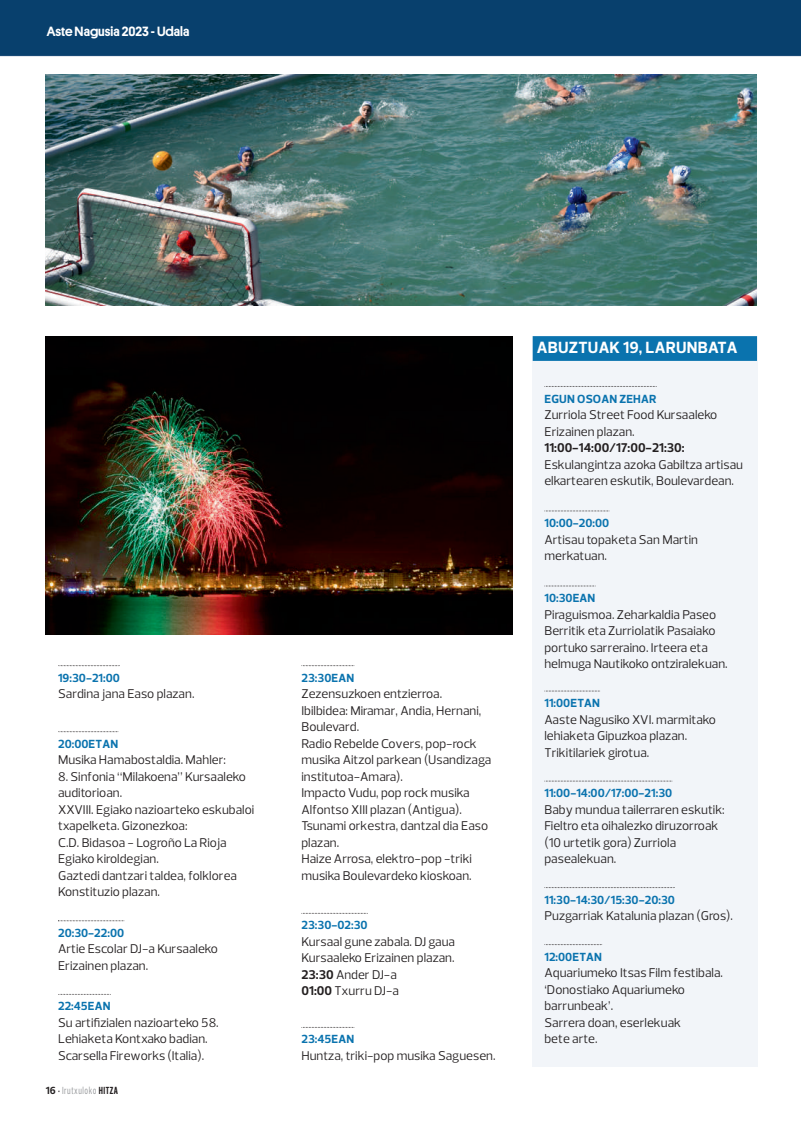
<style>
.page{position:relative;width:801px;height:1123px;background:#fff}
.page>*{position:absolute;margin:0;border:0;box-sizing:border-box;transform-origin:0 0}
.t1{font:700 16.5px "Prelo";letter-spacing:.015em;color:#fff}
.t2{font:500 13.5px "Platform";color:#fff}
.t3{font:12.9px/16.5px "Prelo";color:#231f20}
.t4{font:700 12.9px "Prelo";color:#231f20}
.t5{font:700 12px "Prelo";color:#0a73ae}
.t6{font:10.5px "Prelo Compressed";letter-spacing:.05em;color:#939598}
.s1{font-family:"Prelo";font-weight:700;color:#231f20}
.s2{font-family:"Prelo";font-weight:500;color:#231f20}
.s3{font-weight:700;color:#231f20}
.s4{font-weight:700}
</style>
<div class="page">
<img style="left:0;top:0;width:800px;height:1067px">
<svg style="left:58px;top:665px;width:62px;height:1px"></svg>
<svg style="left:58px;top:731px;width:60px;height:1px"></svg>
<svg style="left:58px;top:920px;width:66px;height:1px"></svg>
<svg style="left:58px;top:994px;width:53px;height:1px"></svg>
<div style="left:532px;top:361px;width:224px;height:705px;background:#f2f5f9"></div>
<div style="left:532px;top:336px;width:224px;height:25px;background:#0a73ae"></div>
<svg style="left:544px;top:386px;width:112px;height:1px"></svg>
<svg style="left:544px;top:510px;width:65px;height:1px"></svg>
<svg style="left:544px;top:585px;width:51px;height:1px"></svg>
<svg style="left:544px;top:690px;width:56px;height:1px"></svg>
<svg style="left:544px;top:780px;width:128px;height:1px"></svg>
<svg style="left:544px;top:887px;width:130px;height:1px"></svg>
<svg style="left:544px;top:944px;width:58px;height:1px"></svg>
<svg style="left:301px;top:665px;width:53px;height:1px"></svg>
<svg style="left:301px;top:913px;width:67px;height:1px"></svg>
<svg style="left:301px;top:1027px;width:53px;height:1px"></svg>
<img style="left:45px;top:336px;width:467px;height:298px">
<img style="left:46px;top:74px;width:710px;height:231px">
<p class="t2" style="left:47px;top:23px;width:144px">AsteNagusia 2023 -Udala</p>
<p class="t5" style="left:58px;top:670px;width:63px">19:30-21:00</p>
<p class="t3" style="left:58px;top:686px;width:138px">Sardina jana Easo plazan.</p>
<p class="t5" style="left:58px;top:736px;width:62px">20:00ETAN</p>
<p class="t3" style="left:58px;top:752px;width:169px">Musika Hamabostaldia. Mahler:</p>
<p class="t3" style="left:58px;top:768px;width:198px">8. Sinfonia “Milakoena” Kursaaleko auditorioan.<br>XXVIII. Egiako nazioarteko eskubaloi txapelketa. Gizonezkoa:<br>C.D. Bidasoa - Logroño La Rioja<br>Egiako kiroldegian.<br>Gaztedi dantzari taldea, folklorea<br>Konstituzio plazan.</p>
<p class="t5" style="left:58px;top:925px;width:68px">20:30-22:00</p>
<p class="t3" style="left:58px;top:941px;width:161px">Artie Escolar DJ-a Kursaaleko<br>Erizainen plazan.</p>
<p class="t5" style="left:58px;top:999px;width:54px">22:45EAN</p>
<p class="t3" style="left:58px;top:1014px;width:162px">Su artifizialen nazioarteko 58.<br>Lehiaketa Kontxako badian.<br>Scarsella Fireworks (Italia).</p>
<p class="t6" style="left:46px;top:1083px;width:74px"><span class="s1">16</span> <span class="s2">·</span> Irutxuloko <span class="s3">HITZA</span></p>
<p class="t5" style="left:301px;top:670px;width:54px">23:30EAN</p>
<p class="t3" style="left:301px;top:686px;width:191px">Zezensuzkoen entzierroa.<br>Ibilbidea: Miramar, Andia, Hernani,<br>Boulevard.<br>Radio Rebelde Covers, pop-rock musika Aitzol parkean (Usandizaga institutoa-Amara).<br>Impacto Vudu, pop rock musika<br>Alfontso XIII plazan (Antigua).<br>Tsunami orkestra, dantzal dia Easo plazan.<br>Haize Arrosa, elektro-pop -triki musika Boulevardeko kioskoan.</p>
<p class="t5" style="left:301px;top:918px;width:68px">23:30-02:30</p>
<p class="t3" style="left:301px;top:933px;width:155px">Kursaal gune zabala. DJ gaua<br>Kursaaleko Erizainen plazan.<br><span class="s4">23:30</span> Ander DJ-a<br><span class="s4">01:00</span> Txurru DJ-a</p>
<p class="t5" style="left:301px;top:1032px;width:54px">23:45EAN</p>
<p class="t3" style="left:301px;top:1047px;width:195px">Huntza, triki-pop musika Saguesen.</p>
<p class="t1" style="left:536px;top:337px;width:202px">ABUZTUAK 19, LARUNBATA</p>
<p class="t5" style="left:544px;top:391px;width:113px">EGUN OSOAN ZEHAR</p>
<p class="t3" style="left:544px;top:406px;width:174px">Zurriola Street Food Kursaaleko<br>Erizainen plazan.</p>
<p class="t4" style="left:544px;top:440px;width:142px">11:00-14:00/17:00-21:30:</p>
<p class="t3" style="left:544px;top:456px;width:200px">Eskulangintza azoka Gabiltza artisau elkartearen eskutik, Boulevardean.</p>
<p class="t5" style="left:544px;top:515px;width:66px">10:00-20:00</p>
<p class="t3" style="left:544px;top:531px;width:155px">Artisau topaketa San Martin merkatuan.</p>
<p class="t5" style="left:544px;top:590px;width:52px">10:30EAN</p>
<p class="t3" style="left:544px;top:606px;width:185px">Piraguismoa. Zeharkaldia Paseo Berritik eta Zurriolatik Pasaiako portuko sarreraino. Irteera eta helmuga Nautikoko ontziralekuan.</p>
<p class="t5" style="left:544px;top:695px;width:57px">11:00ETAN</p>
<p class="t3" style="left:544px;top:711px;width:173px">Aaste Nagusiko XVI. marmitako lehiaketa Gipuzkoa plazan.<br>Trikitilariek girotua.</p>
<p class="t5" style="left:544px;top:785px;width:129px">11:00-14:00/17:00-21:30</p>
<p class="t3" style="left:544px;top:801px;width:182px">Baby mundua tailerraren eskutik:<br>Fieltro eta oihalezko diruzorroak (10 urtetik gora) Zurriola pasealekuan.</p>
<p class="t5" style="left:544px;top:892px;width:132px">11:30-14:30/15:30-20:30</p>
<p class="t3" style="left:544px;top:907px;width:190px">Puzgarriak Katalunia plazan (Gros).</p>
<p class="t5" style="left:544px;top:949px;width:59px">12:00ETAN</p>
<p class="t3" style="left:544px;top:964px;width:180px">Aquariumeko Itsas Film festibala. ‘Donostiako Aquariumeko barrunbeak’.<br>Sarrera doan, eserlekuak<br>bete arte.</p>
</div>
